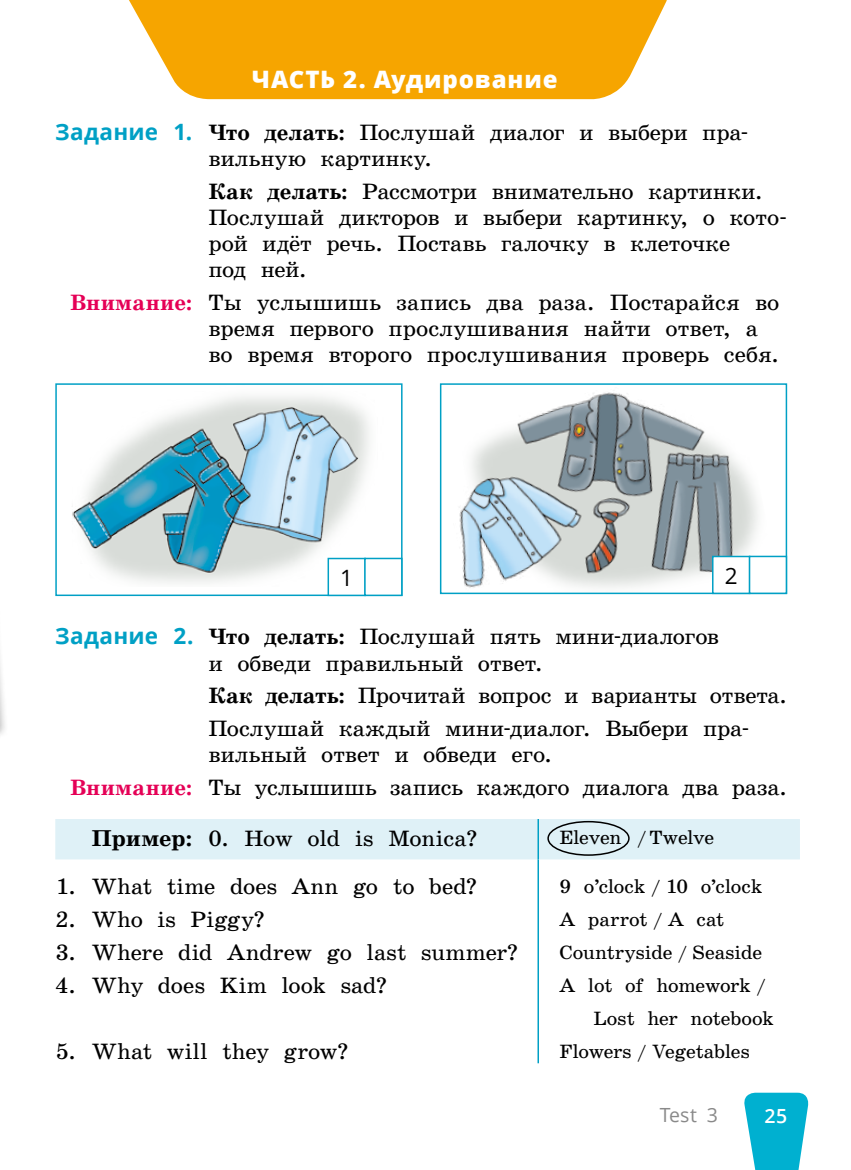
<style>
.page{position:relative;width:851px;height:1170px;background:#fff}
.page>*{position:absolute;margin:0;border:0;box-sizing:border-box;transform-origin:0 0}
.t1{font:800 24px "Open Sans";letter-spacing:.035em;color:#fff}
.t2{font:22.5px/26.1px "School Book C";letter-spacing:-.005em;color:#000}
.t3{font:22.5px "Open Sans";color:#000}
.t4{font:19.5px "School Book C";letter-spacing:-.015em;color:#000}
.t5{font:19.5px "Open Sans";color:#898989}
.t6{font:600 19.5px "Open Sans";color:#fff}
.s1{font-family:"Open Sans";font-weight:700;color:#00a0c5}
.s2{font-weight:700}
.s3{font-weight:700;color:#e50056}
.s4{font-weight:700;font-size:23.25px}
</style>
<div class="page">
<svg style="left:744px;top:1092px;width:65px;height:77px;background:#2abdd7"></svg>
<svg style="left:129px;top:0;width:538px;height:99px;background:#f6ae19"></svg>
<div style="left:55px;top:819px;width:744px;height:40px;background:#dff1f7"></div>
<hr style="left:537px;top:819px;width:2px;height:40px;background:#00a0c5">
<hr style="left:537px;top:859px;width:2px;height:204px;background:#00a0c5">
<img style="left:72px;top:396px;width:297px;height:187px">
<div style="left:55px;top:383px;width:347px;height:213px;border:2px solid #00a0c5"></div>
<img style="left:459px;top:392px;width:299px;height:196px">
<div style="left:440px;top:383px;width:347px;height:211px;border:2px solid #00a0c5"></div>
<div style="left:328px;top:558px;width:37px;height:37px;background:#fff"></div>
<div style="left:327px;top:557px;width:39px;height:39px;border:2px solid #00a0c5"></div>
<div style="left:364px;top:557px;width:38px;height:39px;background:#fff;border:2px solid #00a0c5"></div>
<div style="left:712px;top:556px;width:37px;height:37px;background:#fff"></div>
<div style="left:712px;top:555px;width:38px;height:39px;border:2px solid #00a0c5"></div>
<div style="left:748px;top:555px;width:39px;height:39px;background:#fff;border:2px solid #00a0c5"></div>
<div style="left:547px;top:820px;width:82px;height:35px;border:2px solid #000;border-radius:50%"></div>
<p class="t1" style="left:252px;top:61px;width:307px">ЧАСТЬ 2. Аудирование</p>
<p class="t2" style="left:208px;top:120px;width:541px;text-indent:-153px"><span class="s1">Задание 1.</span> <span class="s2">Что делать:</span> Послушай диалог и выбери пра&shy;вильную картинку.</p>
<p class="t2" style="left:208px;top:178px;width:580px"><span class="s2">Как делать:</span> Рассмотри внимательно картинки.<br>Послушай дикторов и выбери картинку, о кото&shy;рой идёт речь. Поставь галочку в клеточке<br>под ней.</p>
<p class="t2" style="left:208px;top:289px;width:572px;text-indent:-138px"><span class="s3">Внимание:</span> Ты услышишь запись два раза. Постарайся во время первого прослушивания найти ответ, а во время второго прослушивания проверь себя.</p>
<p class="t3" style="left:340px;top:562px;width:14px">1</p>
<p class="t3" style="left:724px;top:560px;width:14px">2</p>
<p class="t2" style="left:208px;top:624px;width:512px;text-indent:-153px"><span class="s1">Задание 2.</span> <span class="s2">Что делать:</span> Послушай пять мини-диалогов и обведи правильный ответ.</p>
<p class="t2" style="left:208px;top:679px;width:580px;line-height:32.7px"><span class="s2">Как делать:</span> Прочитай вопрос и варианты ответа.<br>Послушай каждый мини-диалог. Выбери пра-</p>
<p class="t2" style="left:70px;top:738px;width:718px;line-height:32.7px;text-indent:138px">вильный ответ и обведи его.<br><span class="s3">Внимание:</span> Ты услышишь запись каждого диалога два раза.</p>
<p class="t2" style="left:91px;top:825px;width:388px"><span class="s4">Пример:</span> 0. How old is Monica?</p>
<p class="t4" style="left:559px;top:827px;width:156px">Eleven /Twelve</p>
<p class="t2" style="left:56px;top:873px;width:423px">1. What time does Ann go to bed?</p>
<p class="t2" style="left:55px;top:906px;width:212px">2. Who is Piggy?</p>
<p class="t2" style="left:55px;top:939px;width:464px">3. Where did Andrew go last summer?</p>
<p class="t2" style="left:55px;top:972px;width:334px">4. Why does Kim look sad?</p>
<p class="t4" style="left:559px;top:875px;width:204px">9 o’clock / 10 o’clock</p>
<p class="t4" style="left:559px;top:908px;width:166px">A parrot / A cat</p>
<p class="t4" style="left:559px;top:941px;width:204px">Countryside / Seaside</p>
<p class="t4" style="left:559px;top:974px;width:208px">A lot of homework /</p>
<p class="t4" style="left:593px;top:1007px;width:182px">Lost her notebook</p>
<p class="t4" style="left:559px;top:1040px;width:192px">Flowers / Vegetables</p>
<p class="t2" style="left:55px;top:1038px;width:295px">5. What will they grow?</p>
<p class="t5" style="left:659px;top:1101px;width:60px">Test 3</p>
<p class="t6" style="left:764px;top:1102px;width:24px">25</p>
</div>
